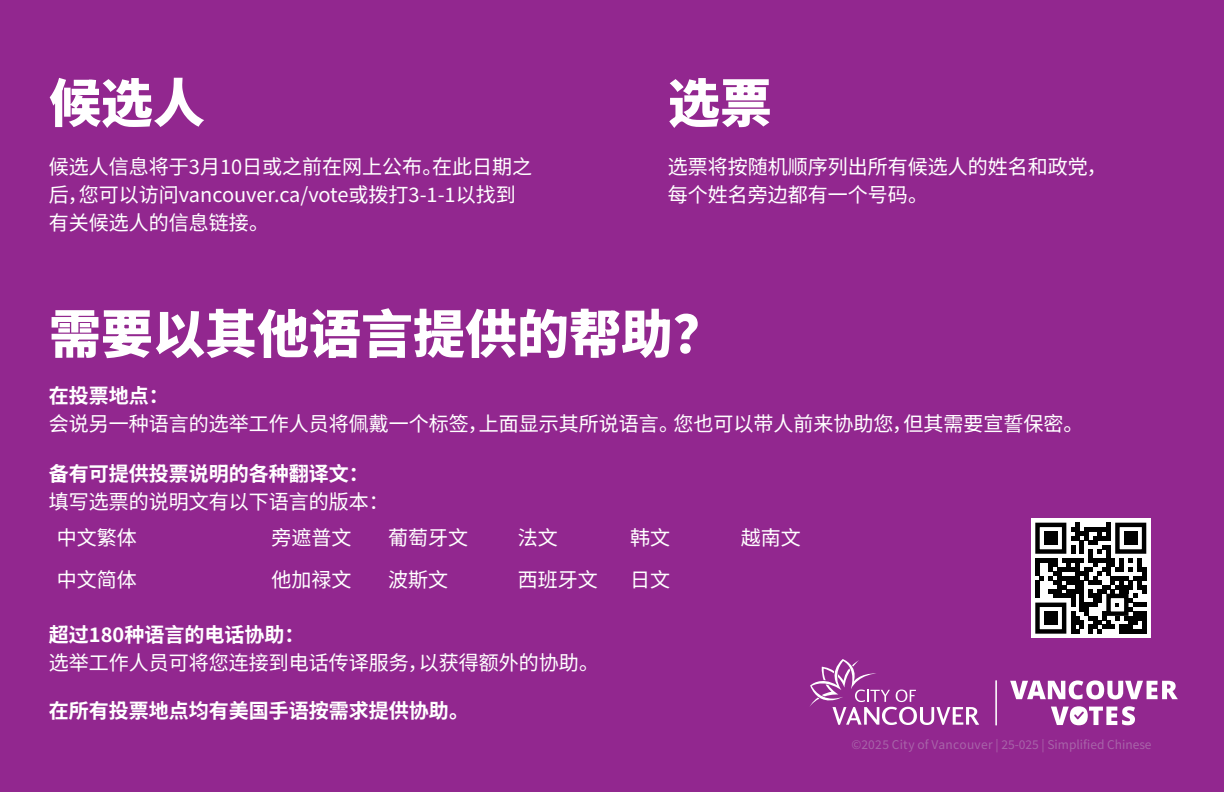
<style>
.page{position:relative;width:1224px;height:792px;background:#92278f}
.page>*{position:absolute;margin:0;border:0;box-sizing:border-box;transform-origin:0 0}
.t1{font:100 52px "Noto Sans SC";color:#fff}
.t2{font:100 20px/28px "Noto Sans SC";color:#fff}
.t3{font:100 12px "Noto Sans SC";color:#a864a9}
</style>
<div class="page">
<hr style="left:995px;top:680px;width:2px;height:46px;background:#fff">
<svg style="left:810px;top:659px;width:169px;height:66px"></svg>
<svg style="left:1010px;top:680px;width:168px;height:19px"></svg>
<svg style="left:1051px;top:706px;width:84px;height:19px"></svg>
<div style="left:1031px;top:518px;width:120px;height:120px;background:#fff"></div>
<svg style="left:1035px;top:523px;width:111px;height:111px"></svg>
<div style="left:1035px;top:523px;width:31px;height:31px;border:4px solid #000"></div>
<div style="left:1044px;top:532px;width:14px;height:13px;background:#000"></div>
<div style="left:1115px;top:523px;width:31px;height:31px;border:4px solid #000"></div>
<div style="left:1124px;top:532px;width:13px;height:13px;background:#000"></div>
<div style="left:1035px;top:603px;width:31px;height:31px;border:4px solid #000"></div>
<div style="left:1044px;top:611px;width:14px;height:14px;background:#000"></div>
<p class="t1" style="left:49px;top:74px;width:157px">候选人</p>
<p class="t2" style="left:49px;top:153px;width:485px">候选人信息将于3月10日或之前在网上公布。在此日期之后，您可以访问vancouver.ca/vote或拨打3-1-1以找到有关候选人的信息链接。</p>
<p class="t1" style="left:668px;top:74px;width:105px">选票</p>
<p class="t2" style="left:668px;top:153px;width:440px">选票将按随机顺序列出所有候选人的姓名和政党，每个姓名旁边都有一个号码。</p>
<p class="t1" style="left:49px;top:305px;width:678px">需要以其他语言提供的帮助？</p>
<p class="t2" style="left:49px;top:382px;width:121px">在投票地点：</p>
<p class="t2" style="left:49px;top:410px;width:1036px">会说另一种语言的选举工作人员将佩戴一个标签，上面显示其所说语言。您也可以带人前来协助您，但其需要宣誓保密。</p>
<p class="t2" style="left:49px;top:460px;width:321px">备有可提供投票说明的各种翻译文：</p>
<p class="t2" style="left:49px;top:488px;width:341px">填写选票的说明文有以下语言的版本：</p>
<p class="t2" style="left:57px;top:524px;width:81px">中文繁体</p>
<p class="t2" style="left:272px;top:524px;width:81px">旁遮普文</p>
<p class="t2" style="left:388px;top:524px;width:81px">葡萄牙文</p>
<p class="t2" style="left:518px;top:524px;width:41px">法文</p>
<p class="t2" style="left:630px;top:524px;width:41px">韩文</p>
<p class="t2" style="left:741px;top:524px;width:61px">越南文</p>
<p class="t2" style="left:57px;top:567px;width:81px">中文简体</p>
<p class="t2" style="left:272px;top:567px;width:81px">他加禄文</p>
<p class="t2" style="left:388px;top:567px;width:61px">波斯文</p>
<p class="t2" style="left:518px;top:567px;width:81px">西班牙文</p>
<p class="t2" style="left:630px;top:567px;width:41px">日文</p>
<p class="t2" style="left:49px;top:621px;width:257px">超过180种语言的电话协助：</p>
<p class="t2" style="left:49px;top:649px;width:552px">选举工作人员可将您连接到电话传译服务，以获得额外的协助。</p>
<p class="t2" style="left:49px;top:697px;width:422px">在所有投票地点均有美国手语按需求提供协助。</p>
<p class="t3" style="left:851px;top:738px;width:302px">©2025 City of Vancouver | 25-025 | Simplified Chinese</p>
</div>
